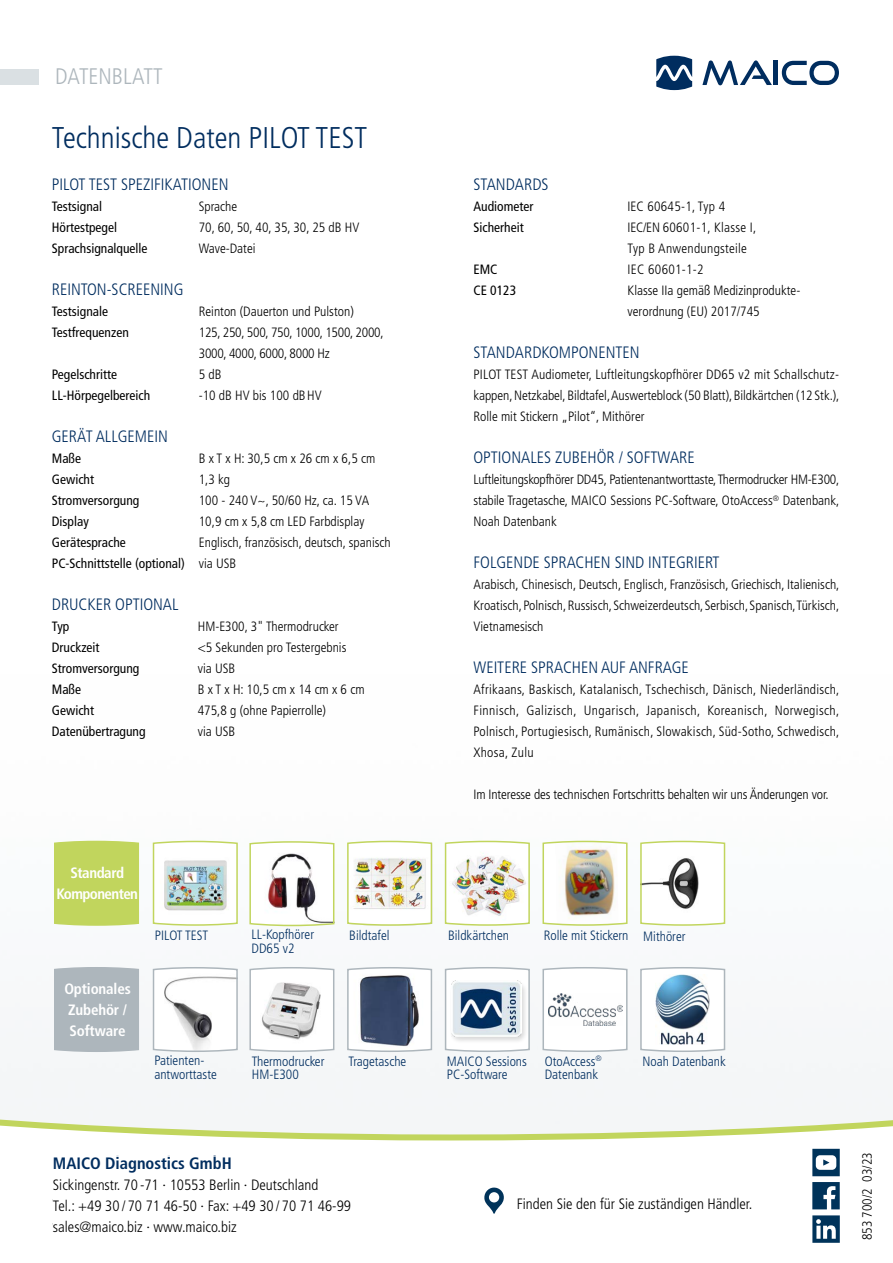
<style>
.page{position:relative;width:893px;height:1263px;background:#fff}
.page>*{position:absolute;margin:0;border:0;box-sizing:border-box;transform-origin:0 0}
.t1{font:300 condensed 30px "Frutiger LT Std";color:#002d5f}
.t2{font:300 condensed 22.5px "Frutiger LT Std";color:#adb6bc}
.t3{font:300 condensed 16.5px "Frutiger LT Std";color:#002d5f}
.t4{font:700 condensed 16.5px "Frutiger LT Std";color:#002d5f}
.t5{font:300 condensed 15px/21px "Frutiger LT Std";color:#000}
.t6{font:700 condensed 15px/21px "Frutiger LT Std";letter-spacing:-.01em;color:#fff}
.t7{font:700 condensed 15px/21px "Frutiger LT Std";letter-spacing:-.04em;color:#fff;text-align:center}
.t8{font:300 condensed 13.5px/21px "Frutiger LT Std";color:#000;text-align:justify}
.t9{font:condensed 13.5px "Frutiger LT Std";color:#000}
.t10{font:300 condensed 13.5px/13.5px "Frutiger LT Std";color:#002d5f}
.t11{font:300 condensed 13.5px/21px "Frutiger LT Std";letter-spacing:.02em;color:#000}
.t12{font:300 condensed 13.5px/21px "Frutiger LT Std";letter-spacing:-.02em;color:#000}
.s1{font-weight:400}
</style>
<div class="page">
<svg style="left:0;top:1116px;width:893px;height:25px"></svg>
<svg style="left:702px;top:60px;width:70px;height:25px"></svg>
<hr style="left:774px;top:61px;width:4px;height:24px;background:#002d5f">
<svg style="left:782px;top:61px;width:57px;height:24px"></svg>
<svg style="left:656px;top:56px;width:36px;height:34px"></svg>
<div style="left:53px;top:840px;width:87px;height:86px;background:#c1d55d"></div>
<div style="left:53px;top:966px;width:87px;height:87px;background:#adb6bc"></div>
<img style="left:444px;top:840px;width:87px;height:86px">
<svg style="left:249px;top:840px;width:86px;height:87px"></svg>
<svg style="left:346px;top:966px;width:87px;height:87px"></svg>
<img style="left:152px;top:840px;width:87px;height:86px">
<img style="left:346px;top:840px;width:87px;height:86px">
<img style="left:542px;top:840px;width:86px;height:86px">
<svg style="left:444px;top:966px;width:87px;height:87px"></svg>
<svg style="left:542px;top:966px;width:86px;height:87px"></svg>
<svg style="left:639px;top:966px;width:87px;height:87px"></svg>
<svg style="left:152px;top:966px;width:87px;height:87px"></svg>
<svg style="left:249px;top:966px;width:86px;height:87px"></svg>
<svg style="left:639px;top:840px;width:87px;height:86px"></svg>
<div style="left:0;top:69px;width:38px;height:16px;background:#dae0e3"></div>
<svg style="left:484px;top:1187px;width:20px;height:27px"></svg>
<svg style="left:812px;top:1182px;width:28px;height:27px"></svg>
<svg style="left:812px;top:1215px;width:28px;height:28px"></svg>
<svg style="left:812px;top:1149px;width:28px;height:27px"></svg>
<h2 class="t2" style="left:55px;top:64px;width:109px">DATENBLATT</h2>
<h1 class="t1" style="left:52px;top:121px;width:317px">Technische Daten PILOT TEST</h1>
<p class="t3" style="left:52px;top:175px;width:178px">PILOT TEST SPEZIFIKATIONEN</p>
<p class="t9" style="left:52px;top:198px;width:52px">Testsignal</p>
<p class="t8" style="left:199px;top:196px;width:40px">Sprache</p>
<p class="t9" style="left:52px;top:220px;width:67px">Hörtestpegel</p>
<p class="t8" style="left:199px;top:217px;width:162px">70, 60, 50, 40, 35, 30, 25 dB HV</p>
<p class="t9" style="left:52px;top:241px;width:97px">Sprachsignalquelle</p>
<p class="t8" style="left:199px;top:238px;width:58px">Wave-Datei</p>
<p class="t3" style="left:52px;top:280px;width:133px">REINTON-SCREENING</p>
<p class="t9" style="left:52px;top:303px;width:58px">Testsignale</p>
<p class="t8" style="left:199px;top:301px;width:157px">Reinton (Dauerton und Pulston)</p>
<p class="t9" style="left:52px;top:325px;width:78px">Testfrequenzen</p>
<p class="t12" style="left:199px;top:322px;width:186px">125, 250, 500, 750, 1000, 1500, 2000,<br>3000, 4000, 6000, 8000 Hz</p>
<p class="t9" style="left:52px;top:367px;width:67px">Pegelschritte</p>
<p class="t8" style="left:199px;top:364px;width:24px">5 dB</p>
<p class="t9" style="left:52px;top:388px;width:100px">LL-Hörpegelbereich</p>
<p class="t8" style="left:199px;top:385px;width:124px">-10 dB HV bis 100 dBHV</p>
<p class="t3" style="left:52px;top:427px;width:117px">GERÄT ALLGEMEIN</p>
<p class="t9" style="left:52px;top:450px;width:31px">Maße</p>
<p class="t8" style="left:199px;top:448px;width:178px">B x T x H: 30,5 cm x 26 cm x 6,5 cm</p>
<p class="t9" style="left:52px;top:472px;width:44px">Gewicht</p>
<p class="t8" style="left:199px;top:469px;width:33px">1,3 kg</p>
<p class="t9" style="left:52px;top:493px;width:89px">Stromversorgung</p>
<p class="t8" style="left:199px;top:490px;width:172px">100 - 240 V~, 50/60 Hz, ca. 15 VA</p>
<p class="t9" style="left:52px;top:514px;width:38px">Display</p>
<p class="t8" style="left:199px;top:511px;width:167px">10,9 cm x 5,8 cm LED Farbdisplay</p>
<p class="t9" style="left:52px;top:535px;width:75px">Gerätesprache</p>
<p class="t8" style="left:52px;top:532px;width:340px;text-indent:147px">Englisch, französisch, deutsch, spanisch<br><span class="s1">PC-Schnittstelle (optional)</span> via USB</p>
<p class="t3" style="left:52px;top:595px;width:128px">DRUCKER OPTIONAL</p>
<p class="t9" style="left:52px;top:618px;width:19px">Typ</p>
<p class="t8" style="left:198px;top:616px;width:142px">HM-E300, 3" Thermodrucker</p>
<p class="t9" style="left:52px;top:640px;width:49px">Druckzeit</p>
<p class="t8" style="left:198px;top:637px;width:150px">&lt;5 Sekunden pro Testergebnis</p>
<p class="t9" style="left:52px;top:661px;width:89px">Stromversorgung</p>
<p class="t8" style="left:198px;top:658px;width:39px">via USB</p>
<p class="t9" style="left:52px;top:682px;width:31px">Maße</p>
<p class="t8" style="left:198px;top:679px;width:168px">B x T x H: 10,5 cm x 14 cm x 6 cm</p>
<p class="t9" style="left:52px;top:703px;width:44px">Gewicht</p>
<p class="t8" style="left:198px;top:700px;width:130px">475,8 g (ohne Papierrolle)</p>
<p class="t9" style="left:52px;top:724px;width:95px">Datenübertragung</p>
<p class="t8" style="left:198px;top:721px;width:39px">via USB</p>
<p class="t7" style="left:57px;top:862px;width:83px">Standard<br>Komponenten</p>
<p class="t3" style="left:473px;top:175px;width:77px">STANDARDS</p>
<p class="t9" style="left:473px;top:198px;width:61px">Audiometer</p>
<p class="t11" style="left:628px;top:196px;width:99px">IEC 60645-1, Typ 4</p>
<p class="t9" style="left:473px;top:220px;width:52px">Sicherheit</p>
<p class="t11" style="left:628px;top:217px;width:130px">IEC/EN 60601-1, Klasse I,<br>Typ B Anwendungsteile</p>
<p class="t9" style="left:473px;top:262px;width:26px">EMC</p>
<p class="t11" style="left:628px;top:259px;width:78px">IEC 60601-1-2</p>
<p class="t9" style="left:473px;top:283px;width:44px">CE 0123</p>
<p class="t8" style="left:628px;top:280px;width:174px">Klasse IIa gemäß Medizinprodukte&shy;verordnung (EU) 2017/745</p>
<p class="t3" style="left:473px;top:343px;width:168px">STANDARDKOMPONENTEN</p>
<p class="t8" style="left:473px;top:364px;width:367px">PILOT TEST Audiometer, Luftleitungskopfhörer DD65 v2 mit Schallschutz&shy;kappen, Netzkabel, Bildtafel, Auswerteblock (50 Blatt), Bildkärtchen (12 Stk.), Rolle mit Stickern „Pilot“, Mithörer</p>
<p class="t3" style="left:473px;top:448px;width:223px">OPTIONALES ZUBEHÖR / SOFTWARE</p>
<p class="t8" style="left:473px;top:469px;width:367px">Luftleitungskopfhörer DD45, Patientenantworttaste, Thermodrucker HM-E300, stabile Tragetasche, MAICO Sessions PC-Software, OtoAccess<sup>®</sup> Datenbank, Noah Datenbank</p>
<p class="t3" style="left:473px;top:553px;width:248px">FOLGENDE SPRACHEN SIND INTEGRIERT</p>
<p class="t8" style="left:473px;top:574px;width:367px">Arabisch, Chinesisch, Deutsch, Englisch, Französisch, Griechisch, Italienisch, Kroatisch, Polnisch, Russisch, Schweizerdeutsch, Serbisch, Spanisch, Türkisch, Vietnamesisch</p>
<p class="t3" style="left:473px;top:658px;width:217px">WEITERE SPRACHEN AUF ANFRAGE</p>
<p class="t8" style="left:473px;top:679px;width:367px">Afrikaans, Baskisch, Katalanisch, Tschechisch, Dänisch, Niederländisch, Finnisch, Galizisch, Ungarisch, Japanisch, Koreanisch, Norwegisch, Polnisch, Portugiesisch, Rumänisch, Slowakisch, Süd-Sotho, Schwedisch, Xhosa, Zulu</p>
<p class="t8" style="left:473px;top:784px;width:357px">Im Interesse des technischen Fortschritts behalten wir uns Änderungen vor.</p>
<p class="t6" style="left:64px;top:978px;width:68px">Optionales<br>Zubehör /<br>Software</p>
<p class="t10" style="left:252px;top:928px;width:64px">LL-Kopfhörer</p>
<p class="t10" style="left:448px;top:929px;width:63px">Bildkärtchen</p>
<p class="t10" style="left:252px;top:941px;width:44px">DD65 v2</p>
<p class="t10" style="left:155px;top:928px;width:55px">PILOT TEST</p>
<p class="t10" style="left:349px;top:928px;width:42px">Bildtafel</p>
<p class="t10" style="left:544px;top:928px;width:86px">Rolle mit Stickern</p>
<p class="t10" style="left:643px;top:929px;width:44px">Mithörer</p>
<p class="t10" style="left:252px;top:1054px;width:74px">Thermodrucker<br>HM-E300</p>
<p class="t10" style="left:154px;top:1054px;width:52px">Patienten-</p>
<p class="t10" style="left:349px;top:1054px;width:59px">Tragetasche</p>
<p class="t10" style="left:154px;top:1067px;width:64px">antworttaste</p>
<p class="t10" style="left:447px;top:1054px;width:82px">MAICO Sessions<br>PC-Software</p>
<p class="t10" style="left:545px;top:1054px;width:59px">OtoAccess<sup>®<br></sup>Datenbank</p>
<p class="t10" style="left:643px;top:1054px;width:85px">Noah Datenbank</p>
<p class="t4" style="left:53px;top:1153px;width:180px">MAICO Diagnostics GmbH</p>
<p class="t5" style="left:53px;top:1195px;width:267px;text-indent:25px">030 / 70 1 46 -20 · Fax: 030 / 70 71 46 -99 vertrieb@maico.biz · www.maico.biz</p>
<p class="t5" style="left:53px;top:1174px;width:300px">Sickingenstr. 70 -71 · 10553 Berlin · Deutschland<br>Tel.: +49 30 / 70 71 46-50 · Fax: +49 30 / 70 71 46-99 sales@maico.biz · www.maico.biz</p>
<p class="t5" style="left:517px;top:1194px;width:237px">Finden Sie den für Sie zuständigen Händler.</p>
<p class="t8" style="left:857px;top:1240px;width:89px;rotate:-90deg">853 700/2 03/23</p>
</div>
